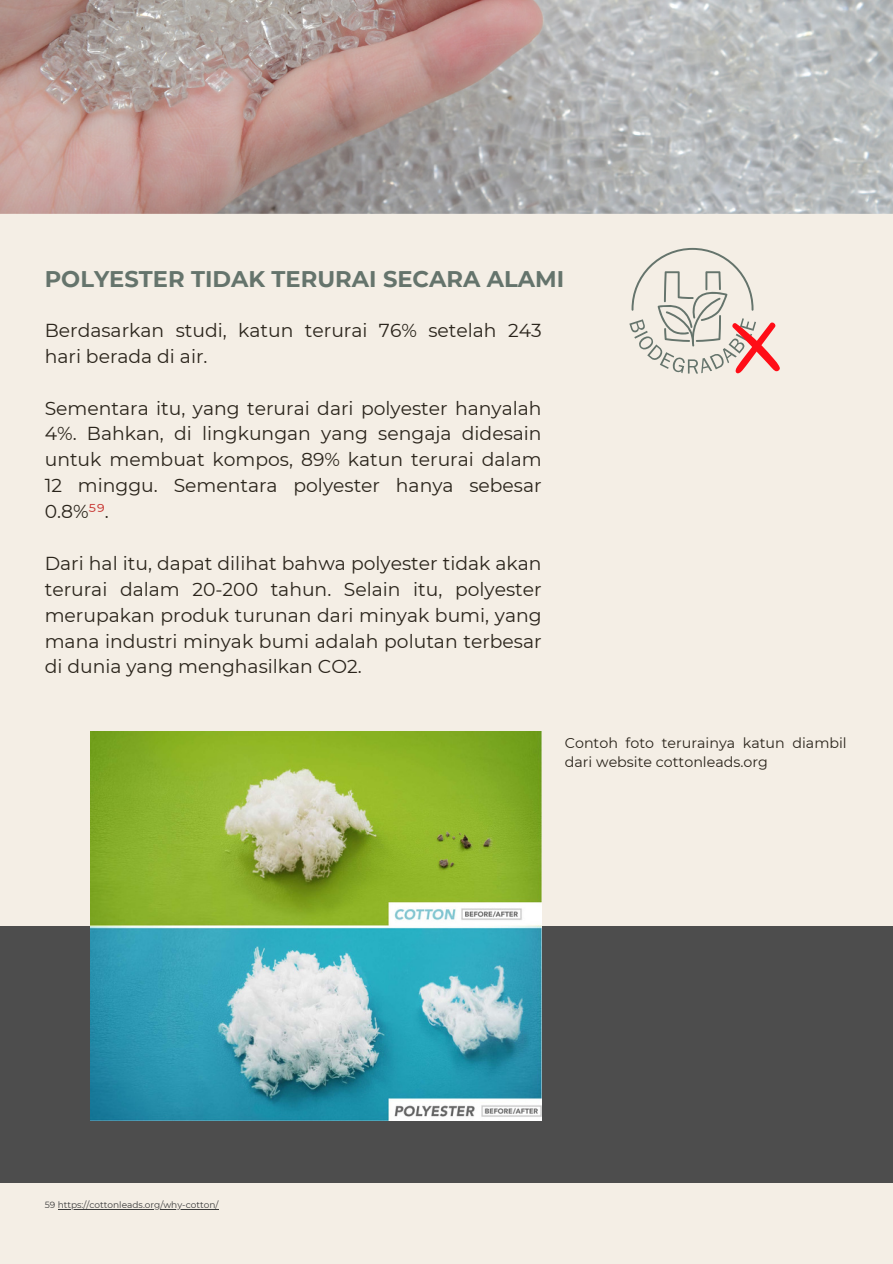
<style>
.page{position:relative;width:893px;height:1264px;background:#fff}
.page>*{position:absolute;margin:0;border:0;box-sizing:border-box;transform-origin:0 0}
.t1{font:700 22.65px "Montserrat";color:#65746c}
.t2{font:18.75px/25.8px "Montserrat";color:#2a241b;text-align:justify}
.t3{font:14.25px/19.2px "Montserrat";color:#2a241b}
.t4{font:9px "Montserrat";color:#3b3b3b}
.s1{color:#c6302c}
</style>
<div class="page">
<div style="left:0;top:0;width:892px;height:1263px;background:#f4eee5"></div>
<div style="left:0;top:925px;width:892px;height:257px;background:#4d4d4d"></div>
<img style="left:0;top:0;width:892px;height:214px">
<svg style="left:629px;top:248px;width:151px;height:125px"></svg>
<img style="left:90px;top:731px;width:451px;height:389px">
<hr style="left:58px;top:1208px;width:160px;height:1px;background:#3b3b3b">
<p class="t1" style="left:45px;top:265px;width:521px">POLYESTER TIDAK TERURAI SECARA ALAMI</p>
<h2 class="t2" style="left:45px;top:317px;width:498px">Berdasarkan studi, katun terurai 76% setelah 243 hari berada di air.</h2>
<h2 class="t2" style="left:45px;top:395px;width:498px">Sementara itu, yang terurai dari polyester hanyalah 4%. Bahkan, di lingkungan yang sengaja didesain untuk membuat kompos, 89% katun terurai dalam 12 minggu. Sementara polyester hanya sebesar 0.8%<span class="s1">⁵⁹</span>.</h2>
<h2 class="t2" style="left:45px;top:550px;width:498px">Dari hal itu, dapat dilihat bahwa polyester tidak akan terurai dalam 20-200 tahun. Selain itu, polyester merupakan produk turunan dari minyak bumi, yang mana industri minyak bumi adalah polutan terbesar di dunia yang menghasilkan CO2.</h2>
<h3 class="t3" style="left:564px;top:732px;width:283px">Contoh foto terurainya katun diambil dari website cottonleads.org</h3>
<p class="t4" style="left:45px;top:1199px;width:175px">59 https://cottonleads.org/why-cotton/</p>
</div>
